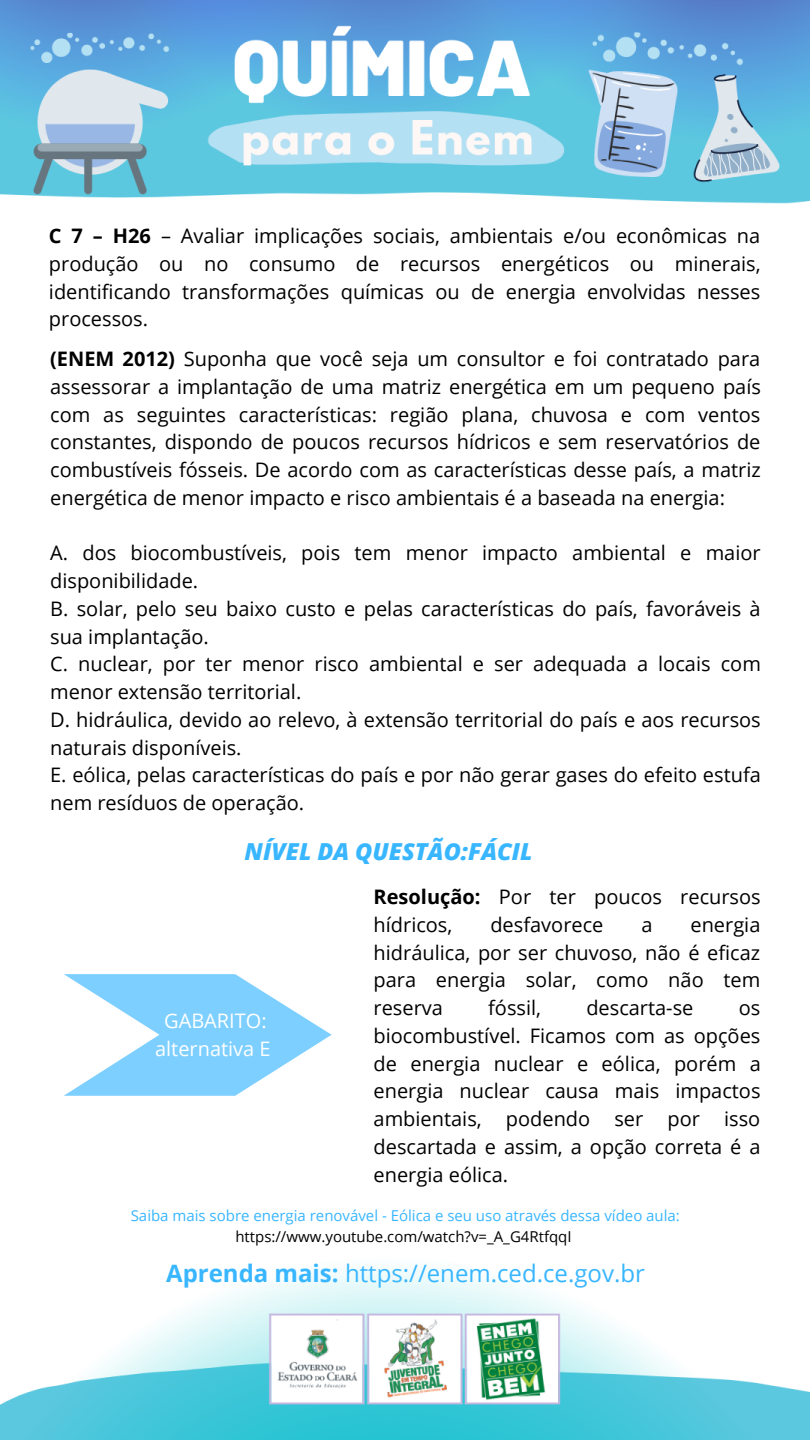
<style>
.page{position:relative;width:810px;height:1440px;background:#fff}
.page>*{position:absolute;margin:0;border:0;box-sizing:border-box;transform-origin:0 0}
.t1{font:24px "Open Sans";color:#38b6ff}
.t2{font:italic 800 23.4px "Open Sans";color:#38b6ff}
.t3{font:20px/27.8px "Open Sans";color:#000;text-align:justify}
.t4{font:20px/28px "Open Sans";color:#fff;text-align:center}
.t5{font:15px "Open Sans";color:#38b6ff}
.t6{font:15px "Open Sans";color:#000}
.s1{font-weight:700}
</style>
<div class="page">
<img style="left:0;top:0;width:810px;height:1440px">
<svg style="left:64px;top:974px;width:268px;height:122px"></svg>
<p class="t3" style="left:49px;top:221px;width:713px"><span class="s1">C 7 – H26</span> – Avaliar implicações sociais, ambientais e/ou econômicas na produção ou no consumo de recursos energéticos ou minerais, identificando transformações químicas ou de energia envolvidas nesses processos.</p>
<p class="t3" style="left:50px;top:345px;width:712px"><span class="s1">(ENEM 2012)</span> Suponha que você seja um consultor e foi contratado para assessorar a implantação de uma matriz energética em um pequeno país com as seguintes características: região plana, chuvosa e com ventos constantes, dispondo de poucos recursos hídricos e sem reservatórios de combustíveis fósseis. De acordo com as características desse país, a matriz energética de menor impacto e risco ambientais é a baseada na energia:</p>
<p class="t3" style="left:50px;top:539px;width:712px;text-align:left">A. dos biocombustíveis, pois tem menor impacto ambiental e maior disponibilidade.<br>B. solar, pelo seu baixo custo e pelas características do país, favoráveis à sua implantação.<br>C. nuclear, por ter menor risco ambiental e ser adequada a locais com menor extensão territorial.<br>D. hidráulica, devido ao relevo, à extensão territorial do país e aos recursos naturais disponíveis.<br>E. eólica, pelas características do país e por não gerar gases do efeito estufa nem resíduos de operação.</p>
<p class="t2" style="left:245px;top:835px;width:290px">NÍVEL DA QUESTÃO:FÁCIL</p>
<p class="t3" style="left:374px;top:882px;width:389px"><span class="s1">Resolução:</span> Por ter poucos recursos hídricos,</p>
<p class="t3" style="left:490px;top:910px;width:115px">desfavorece</p>
<p class="t3" style="left:641px;top:910px;width:13px">a</p>
<p class="t3" style="left:374px;top:910px;width:388px;text-indent:317px">energia hidráulica, por ser chuvoso, não é eficaz para energia solar, como não tem reserva</p>
<p class="t3" style="left:488px;top:993px;width:54px">fóssil,</p>
<p class="t3" style="left:586px;top:993px;width:109px">descarta-se</p>
<p class="t3" style="left:374px;top:993px;width:389px;text-indent:365px">os biocombustível. Ficamos com as opções de energia nuclear e eólica, porém a energia nuclear causa mais impactos ambientais, podendo ser por isso descartada e assim, a opção correta é a energia eólica.</p>
<p class="t5" style="left:131px;top:1205px;width:551px">Saiba mais sobre energia renovável - Eólica e seu uso através dessa vídeo aula:</p>
<p class="t6" style="left:235px;top:1226px;width:338px">https://www.youtube.com/watch?v=_A_G4RtfqqI</p>
<p class="t4" style="left:155px;top:1006px;width:117px">GABARITO: alternativa E</p>
<p class="t1" style="left:166px;top:1256px;width:480px"><span class="s1">Aprenda mais:</span> https://enem.ced.ce.gov.br</p>
</div>
